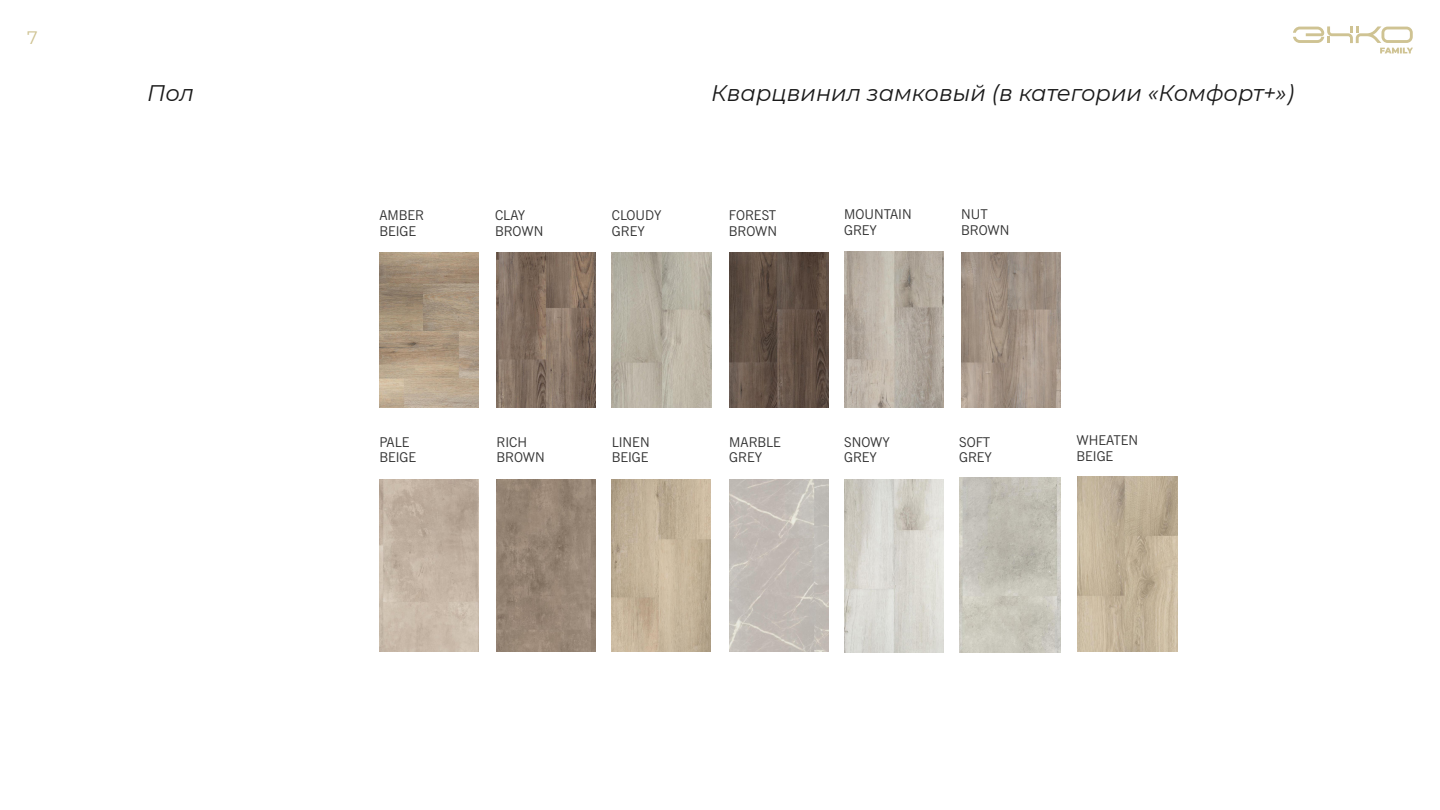
<style>
.page{position:relative;width:1440px;height:810px;background:#fff}
.page>*{position:absolute;margin:0;border:0;box-sizing:border-box;transform-origin:0 0}
.t1{font:italic 22.5px "Montserrat";color:#1a1a1a}
.t2{font:18px "Montserrat";color:#cfc393}
.t3{font:13.5px/15.8px "News Gothic BT";color:#333}
</style>
<div class="page">
<svg style="left:1293px;top:26px;width:120px;height:27px"></svg>
<img style="left:1078px;top:477px;width:100px;height:174px">
<img style="left:959px;top:478px;width:102px;height:174px">
<img style="left:844px;top:479px;width:100px;height:173px">
<img style="left:729px;top:479px;width:99px;height:172px">
<img style="left:612px;top:479px;width:98px;height:172px">
<img style="left:497px;top:479px;width:99px;height:172px">
<img style="left:379px;top:479px;width:100px;height:172px">
<img style="left:961px;top:252px;width:100px;height:156px">
<img style="left:844px;top:252px;width:99px;height:155px">
<img style="left:612px;top:252px;width:99px;height:155px">
<img style="left:729px;top:252px;width:99px;height:155px">
<img style="left:379px;top:252px;width:100px;height:155px">
<img style="left:497px;top:252px;width:99px;height:156px">
<h2 class="t2" style="left:27px;top:25px;width:12px">7</h2>
<h1 class="t1" style="left:147px;top:78px;width:49px">Пол</h1>
<p class="t3" style="left:379px;top:208px;width:46px">AMBER<br>BEIGE</p>
<p class="t3" style="left:495px;top:208px;width:50px;line-height:16.2px">CLAY<br>BROWN</p>
<p class="t3" style="left:612px;top:208px;width:51px">CLOUDY<br>GREY</p>
<h1 class="t1" style="left:711px;top:78px;width:584px">Кварцвинил замковый (в категории «Комфорт+»)</h1>
<p class="t3" style="left:729px;top:208px;width:50px">FOREST<br>BROWN</p>
<p class="t3" style="left:844px;top:207px;width:69px">MOUNTAIN<br>GREY</p>
<p class="t3" style="left:961px;top:207px;width:50px;line-height:16.2px">NUT<br>BROWN</p>
<p class="t3" style="left:379px;top:435px;width:38px">PALE<br>BEIGE</p>
<p class="t3" style="left:497px;top:435px;width:50px">RICH<br>BROWN</p>
<p class="t3" style="left:612px;top:435px;width:39px">LINEN<br>BEIGE</p>
<p class="t3" style="left:729px;top:435px;width:53px">MARBLE<br>GREY</p>
<p class="t3" style="left:844px;top:435px;width:47px">SNOWY<br>GREY</p>
<p class="t3" style="left:959px;top:435px;width:34px">SOFT<br>GREY</p>
<p class="t3" style="left:1077px;top:433px;width:63px">WHEATEN<br>BEIGE</p>
</div>
